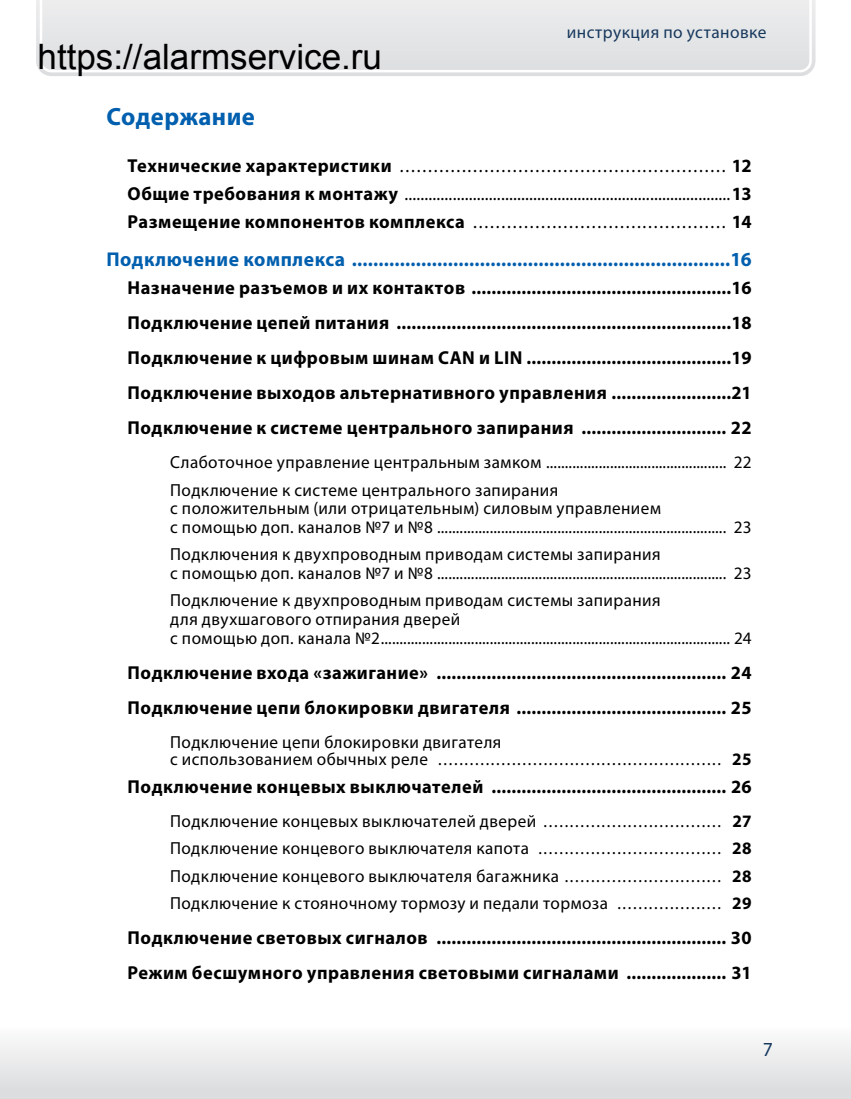
<style>
.page{position:relative;width:851px;height:1099px;background:#fff}
.page>*{position:absolute;margin:0;border:0;box-sizing:border-box;transform-origin:0 0}
.t1{font:700 25px "Myriad Pro";letter-spacing:.015em;color:#005fae}
.t2{font:700 20px "Myriad Pro";letter-spacing:.025em;color:#005fae}
.t3{font:20px "Myriad Pro";color:#17395e}
.t4{font:700 18.75px/35px "Myriad Pro";letter-spacing:.03em;color:#000}
.t5{font:18.75px/28px "Myriad Pro";color:#000;text-align:justify}
.t6{font:17.5px/27.2px "Myriad Pro";letter-spacing:.025em;color:#000}
.t7{font:17.5px "Myriad Pro";letter-spacing:.025em;color:#17395e}
.s1{font-weight:700}
</style>
<div class="page">
<svg style="left:36px;top:0;width:779px;height:76px;background:#dedfe0"></svg>
<svg style="left:38px;top:0;width:774px;height:74px;background:#dbdcdd"></svg>
<svg style="left:0;top:1041px;width:850px;height:57px"></svg>
<p class="t7" style="left:566px;top:22px;width:201px">инструкция по установке</p>
<h1 class="t1" style="left:106px;top:100px;width:150px">Содержание</h1>
<p class="t5" style="left:128px;top:152px;width:625px"><span class="s1">Технические характеристики</span> .......................................................... <span class="s1">12<br>Общие требования к монтажу</span> .................................................................................<span class="s1">13<br>Размещение компонентов комплекса</span> ............................................. <span class="s1">14</span></p>
<p class="t2" style="left:106px;top:246px;width:646px">Подключение комплекса .......................................................................16</p>
<p class="t4" style="left:128px;top:269px;width:625px;text-align:justify">Назначение разъемов и их контактов ....................................................16<br>Подключение цепей питания ...................................................................18<br>Подключение к цифровым шинам CAN и LIN .........................................19<br>Подключение выходов альтернативного управления ........................21<br>Подключение к системе центрального запирания ............................. 22</p>
<p class="t6" style="left:170px;top:448px;width:583px">Слаботочное управление центральным замком ................................................ 22<br>Подключение к системе центрального запирания</p>
<p class="t6" style="left:170px;top:499px;width:583px;line-height:18.8px">с положительным (или отрицательным) силовым управлением<br>с помощью доп. каналов №7 и №8 ............................................................................. 23</p>
<p class="t6" style="left:170px;top:545px;width:583px;line-height:18.8px">Подключения к двухпроводным приводам системы запирания<br>с помощью доп. каналов №7 и №8 ............................................................................. 23</p>
<p class="t6" style="left:170px;top:591px;width:583px;line-height:18.8px">Подключение к двухпроводным приводам системы запирания<br>для двухшагового отпирания дверей<br>с помощью доп. канала №2............................................................................................. 24</p>
<p class="t4" style="left:128px;top:654px;width:625px">Подключение входа «зажигание» .......................................................... 24<br>Подключение цепи блокировки двигателя .......................................... 25</p>
<p class="t6" style="left:170px;top:734px;width:583px;line-height:16.2px">Подключение цепи блокировки двигателя<br>с использованием обычных реле ...................................................... <span class="s1">25</span></p>
<p class="t4" style="left:128px;top:768px;width:625px">Подключение концевых выключателей ............................................... 26</p>
<p class="t6" style="left:170px;top:807px;width:583px;text-align:justify">Подключение концевых выключателей дверей .................................. <span class="s1">27<br></span>Подключение концевого выключателя капота ................................... <span class="s1">28<br></span>Подключение концевого выключателя багажника .............................. <span class="s1">28<br></span>Подключение к стояночному тормозу и педали тормоза .................... <span class="s1">29</span></p>
<p class="t4" style="left:128px;top:919px;width:625px">Подключение световых сигналов .......................................................... 30<br>Режим бесшумного управления световыми сигналами .................... 31</p>
<p class="t3" style="left:762px;top:1037px;width:12px">7</p>
</div>
